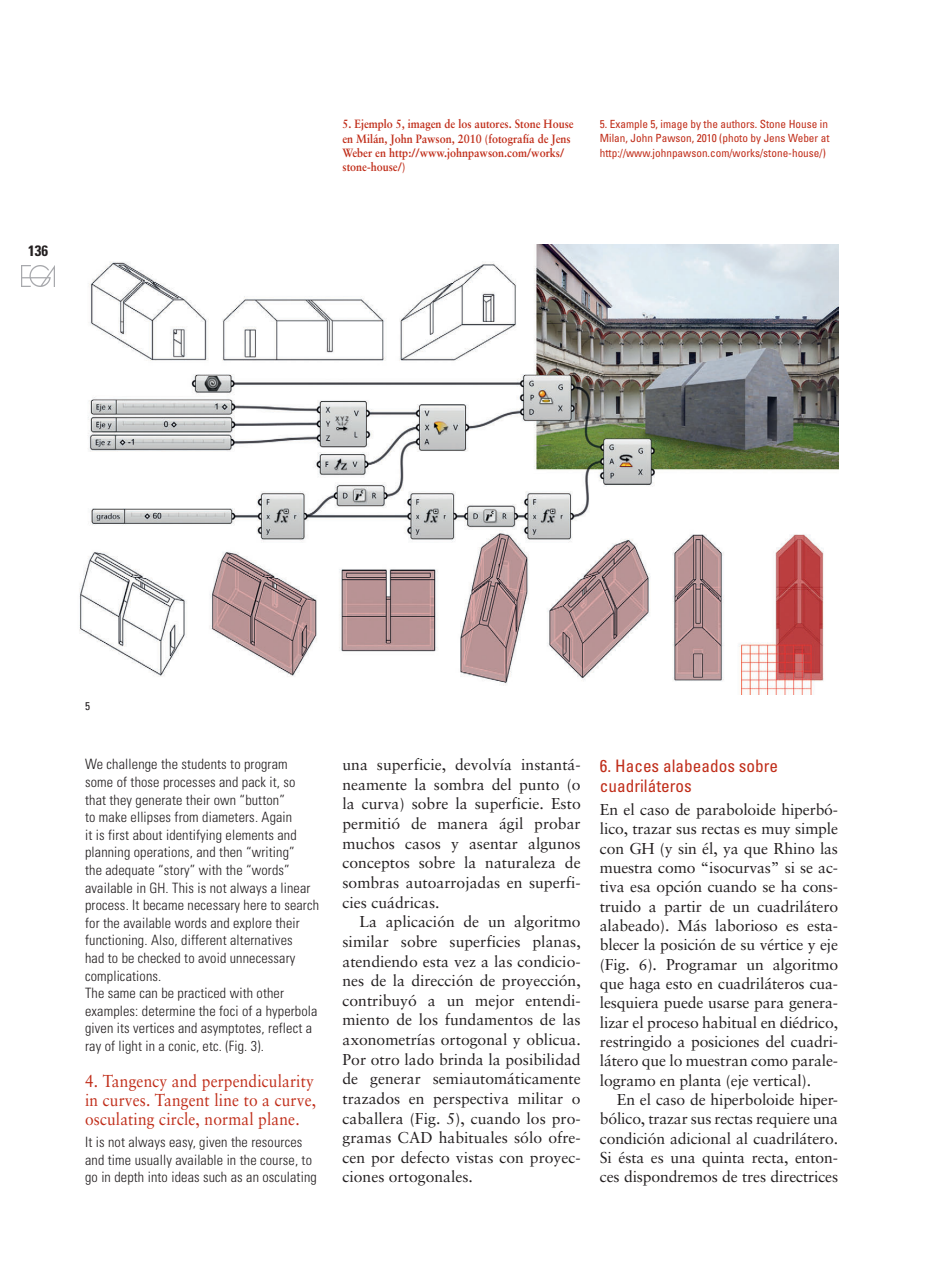
<style>
.page{position:relative;width:936px;height:1276px;background:#fff}
.page>*{position:absolute;margin:0;border:0;box-sizing:border-box;transform-origin:0 0}
.SUBTITULO_INGLES{font:17.25px/19px "Sabon";letter-spacing:.01em;color:#c02d19;scale:.9 1}
.SUBTITULO_CAST{font:condensed 17.25px/19.6px "Univers";color:#c02d19}
.t1{font:15.75px/19.6px "Sabon";letter-spacing:-.005em;color:#231f20;text-align:justify}
.t2{font:700 condensed 15px "Univers";color:#231f20}
.t3{font:300 condensed 14.25px/17.5px "Univers";letter-spacing:.01em;color:#231f20}
.t4{font:700 12px/14.2px "Sabon";color:#c02d19;scale:.9 1}
.t5{font:condensed 11.25px/14.2px "Univers";color:#c02d19}
.PIES_DE_FOTO_INGLES{font:condensed 11.25px "Univers";color:#231f20}
</style>
<div class="page">
<img style="left:22px;top:265px;width:33px;height:21px">
<img style="left:79px;top:245px;width:759px;height:449px">
<p class="t2" style="left:28px;top:242px;width:21px">136</p>
<p class="t4" style="left:342px;top:117px;width:258px">5. Ejemplo 5, imagen de los autores. Stone House en Milán, John Pawson, 2010 (fotografía de Jens Weber en http://www.johnpawson.com/works/ stone-house/)</p>
<p class="t5" style="left:600px;top:117px;width:231px">5. Example 5, image by the authors. Stone House in<br>Milan, John Pawson, 2010 (photo by Jens Weber at http://www.johnpawson.com/works/stone-house/)</p>
<p class="PIES_DE_FOTO_INGLES" style="left:85px;top:699px;width:6px">5</p>
<p class="t3" style="left:85px;top:755px;width:235px">We challenge the students to program some of those processes and pack it, so that they generate their own “button”<br>to make ellipses from diameters. Again<br>it is first about identifying elements and planning operations, and then “writing”<br>the adequate “story” with the “words” available in GH. This is not always a linear process. It became necessary here to search for the available words and explore their functioning. Also, different alternatives<br>had to be checked to avoid unnecessary complications.</p>
<p class="t3" style="left:85px;top:984px;width:234px">The same can be practiced with other examples: determine the foci of a hyperbola given its vertices and asymptotes, reflect a ray of light in a conic, etc. (Fig. 3).</p>
<p class="SUBTITULO_INGLES" style="left:85px;top:1071px;width:258px">4. Tangency and perpendicularity in curves. Tangent line to a curve, osculating circle, normal plane.</p>
<p class="t3" style="left:85px;top:1133px;width:233px">It is not always easy, given the resources and time usually available in the course, to go in depth into ideas such as an osculating</p>
<p class="t1" style="left:342px;top:755px;width:240px">una superficie, devolvía instantá&shy;neamente la sombra del punto (o la curva) sobre la superficie. Esto permitió de manera ágil probar muchos casos y asentar algunos conceptos sobre la naturaleza de sombras autoarrojadas en superfi&shy;cies cuádricas.</p>
<p class="t1" style="left:342px;top:912px;width:240px;text-indent:17px">La aplicación de un algoritmo similar sobre superficies planas, atendiendo esta vez a las condicio&shy;nes de la dirección de proyección, contribuyó a un mejor entendi&shy;miento de los fundamentos de las axonometrías ortogonal y oblicua.<br>Por otro lado brinda la posibilidad de generar semiautomáticamente trazados en perspectiva militar o caballera (Fig. 5), cuando los pro&shy;gramas CAD habituales sólo ofre&shy;cen por defecto vistas con proyec&shy;ciones ortogonales.</p>
<p class="SUBTITULO_CAST" style="left:600px;top:755px;width:180px">6. Haces alabeados sobre cuadriláteros</p>
<p class="t1" style="left:600px;top:800px;width:240px">En el caso de paraboloide hiperbó&shy;lico, trazar sus rectas es muy simple con GH (y sin él, ya que Rhino las muestra como “isocurvas” si se ac&shy;tiva esa opción cuando se ha cons&shy;truido a partir de un cuadrilátero alabeado). Más laborioso es esta&shy;blecer la posición de su vértice y eje (Fig. 6). Programar un algoritmo que haga esto en cuadriláteros cua&shy;lesquiera puede usarse para genera&shy;lizar el proceso habitual en diédrico, restringido a posiciones del cuadri&shy;látero que lo muestran como parale&shy;logramo en planta (eje vertical).</p>
<p class="t1" style="left:600px;top:1089px;width:240px;text-indent:17px">En el caso de hiperboloide hiper&shy;bólico, trazar sus rectas requiere una condición adicional al cuadrilátero.<br>Si ésta es una quinta recta, enton&shy;ces dispondremos de tres directrices</p>
</div>
